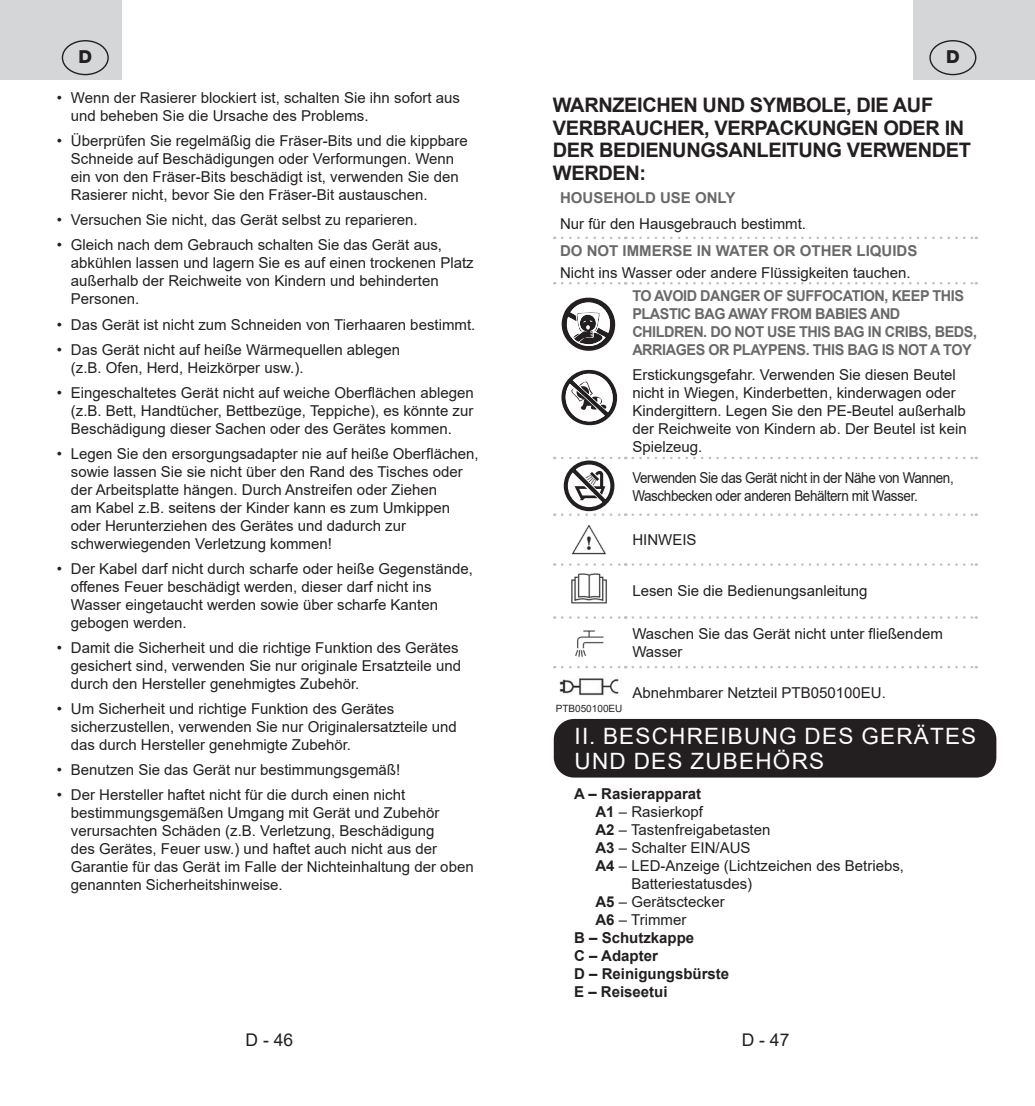
<style>
.page{position:relative;width:1035px;height:1106px;background:#fff}
.page>*{position:absolute;margin:0;border:0;box-sizing:border-box;transform-origin:0 0}
.Nadpis_kapitoly{font:22.5px/25px "Arial";letter-spacing:.055em;color:#fff}
.malý_nadpis{font:700 20px/22.5px "Arial";letter-spacing:-.02em;color:#231f20}
.t1{font:800 18px "Helvetica Neue OT";color:#231f20}
.t2{font:17.5px "Arial";color:#231f20}
.běžný_text{font:15px/18px "Arial";color:#231f20}
.běžný_text-2{font:700 15px/18px "Arial";letter-spacing:-.03em;color:#696969;scale:.96 1}
.Normální{font:15px/18px "Arial";letter-spacing:-.03em;color:#231f20;scale:.9 1}
.běžný_text-3{font:700 15px "Arial";color:#231f20}
.běžný_text-4{font:700 15px "Arial";color:#696969}
.t3{font:10px "Arial";color:#231f20}
.s1{font-weight:700}
</style>
<div class="page">
<div style="left:0;top:0;width:121px;height:80px;background:#d5d6d8"></div>
<div style="left:62px;top:40px;width:47px;height:35px;border:1px solid #231f20;border-radius:50%"></div>
<div style="left:913px;top:0;width:122px;height:80px;background:#d5d6d8"></div>
<div style="left:929px;top:40px;width:47px;height:35px;border:1px solid #231f20;border-radius:50%"></div>
<div style="left:560px;top:725px;width:430px;height:46px;background:#231f20;border-radius:21px"></div>
<div style="left:554px;top:719px;width:442px;height:58px;border:12px solid #231f20;border-radius:14px"></div>
<svg style="left:562px;top:237px;width:64px;height:2px"></svg>
<svg style="left:632px;top:237px;width:344px;height:2px"></svg>
<svg style="left:562px;top:282px;width:64px;height:2px"></svg>
<svg style="left:632px;top:282px;width:344px;height:2px"></svg>
<svg style="left:632px;top:457px;width:344px;height:2px"></svg>
<svg style="left:632px;top:513px;width:344px;height:3px"></svg>
<svg style="left:562px;top:563px;width:64px;height:3px"></svg>
<svg style="left:632px;top:563px;width:344px;height:3px"></svg>
<svg style="left:562px;top:616px;width:64px;height:2px"></svg>
<svg style="left:632px;top:616px;width:344px;height:2px"></svg>
<svg style="left:562px;top:666px;width:64px;height:2px"></svg>
<svg style="left:632px;top:666px;width:344px;height:2px"></svg>
<svg style="left:561px;top:297px;width:55px;height:54px"></svg>
<svg style="left:561px;top:369px;width:56px;height:57px"></svg>
<svg style="left:562px;top:457px;width:64px;height:59px"></svg>
<img style="left:571px;top:524px;width:35px;height:31px">
<img style="left:571px;top:573px;width:36px;height:31px">
<img style="left:575px;top:630px;width:29px;height:27px">
<img style="left:559px;top:678px;width:60px;height:18px">
<p class="t1" style="left:78px;top:46px;width:15px">D</p>
<p class="t1" style="left:946px;top:46px;width:15px">D</p>
<p class="běžný_text" style="left:71px;top:89px;width:391px;text-indent:-14px">• Wenn der Rasierer blockiert ist, schalten Sie ihn sofort aus und beheben Sie die Ursache des Problems.</p>
<p class="běžný_text" style="left:71px;top:132px;width:398px;text-indent:-14px">• Überprüfen Sie regelmäßig die Fräser-Bits und die kippbare Schneide auf Beschädigungen oder Verformungen. Wenn ein von den Fräser-Bits beschädigt ist, verwenden Sie den Rasierer nicht, bevor Sie den Fräser-Bit austauschen.</p>
<p class="běžný_text" style="left:57px;top:211px;width:363px">• Versuchen Sie nicht, das Gerät selbst zu reparieren.</p>
<p class="běžný_text" style="left:71px;top:236px;width:404px;text-indent:-14px">• Gleich nach dem Gebrauch schalten Sie das Gerät aus, abkühlen lassen und lagern Sie es auf einen trockenen Platz außerhalb der Reichweite von Kindern und behinderten Personen.</p>
<p class="běžný_text" style="left:57px;top:315px;width:420px">• Das Gerät ist nicht zum Schneiden von Tierhaaren bestimmt.</p>
<p class="běžný_text" style="left:71px;top:340px;width:331px;text-indent:-14px">• Das Gerät nicht auf heiße Wärmequellen ablegen (z.B. Ofen, Herd, Heizkörper usw.).</p>
<p class="běžný_text" style="left:71px;top:383px;width:404px;text-align:justify;text-indent:-14px">• Eingeschaltetes Gerät nicht auf weiche Oberflächen ablegen (z.B. Bett, Handtücher, Bettbezüge, Teppiche), es könnte zur Beschädigung dieser Sachen oder des Gerätes kommen.</p>
<p class="běžný_text" style="left:71px;top:444px;width:409px;text-indent:-14px">• Legen Sie den ersorgungsadapter nie auf heiße Oberflächen, sowie lassen Sie sie nicht über den Rand des Tisches oder der Arbeitsplatte hängen. Durch Anstreifen oder Ziehen<br>am Kabel z.B. seitens der Kinder kann es zum Umkippen oder Herunterziehen des Gerätes und dadurch zur schwerwiegenden Verletzung kommen!</p>
<p class="běžný_text" style="left:71px;top:559px;width:403px;text-indent:-14px">• Der Kabel darf nicht durch scharfe oder heiße Gegenstände, offenes Feuer beschädigt werden, dieser darf nicht ins Wasser eingetaucht werden sowie über scharfe Kanten gebogen werden.</p>
<p class="běžný_text" style="left:71px;top:638px;width:392px;text-indent:-14px">• Damit die Sicherheit und die richtige Funktion des Gerätes gesichert sind, verwenden Sie nur originale Ersatzteile und durch den Hersteller genehmigtes Zubehör.</p>
<p class="běžný_text" style="left:71px;top:700px;width:387px;text-indent:-14px">• Um Sicherheit und richtige Funktion des Gerätes sicherzustellen, verwenden Sie nur Originalersatzteile und das durch Hersteller genehmigte Zubehör.</p>
<p class="běžný_text" style="left:57px;top:761px;width:345px">• Benutzen Sie das Gerät nur bestimmungsgemäß!</p>
<p class="běžný_text" style="left:71px;top:786px;width:404px;text-indent:-14px">• Der Hersteller haftet nicht für die durch einen nicht bestimmungsgemäßen Umgang mit Gerät und Zubehör verursachten Schäden (z.B. Verletzung, Beschädigung<br>des Gerätes, Feuer usw.) und haftet auch nicht aus der Garantie für das Gerät im Falle der Nichteinhaltung der oben genannten Sicherheitshinweise.</p>
<p class="malý_nadpis" style="left:553px;top:94px;width:419px">WARNZEICHEN UND SYMBOLE, DIE AUF<br>VERBRAUCHER, VERPACKUNGEN ODER IN<br>DER BEDIENUNGSANLEITUNG VERWENDET<br>WERDEN:</p>
<p class="běžný_text-4" style="left:560px;top:187px;width:177px">HOUSEHOLD USE ONLY</p>
<p class="běžný_text" style="left:560px;top:214px;width:247px">Nur für den Hausgebrauch bestimmt.</p>
<p class="běžný_text-4" style="left:560px;top:240px;width:359px">DO NOT IMMERSE IN WATER OR OTHER LIQUIDS</p>
<p class="běžný_text" style="left:560px;top:263px;width:352px">Nicht ins Wasser oder andere Flüssigkeiten tauchen.</p>
<p class="běžný_text-2" style="left:632px;top:287px;width:360px">TO AVOID DANGER OF SUFFOCATION, KEEP THIS PLASTIC BAG AWAY FROM BABIES AND CHILDREN. DO NOT USE THIS BAG IN CRIBS, BEDS, ARRIAGES OR PLAYPENS. THIS BAG IS NOT A TOY</p>
<p class="běžný_text" style="left:632px;top:365px;width:336px">Erstickungsgefahr. Verwenden Sie diesen Beutel nicht in Wiegen, Kinderbetten, kinderwagen oder Kindergittern. Legen Sie den PE-Beutel außerhalb der Reichweite von Kindern ab. Der Beutel ist kein Spielzeug.</p>
<p class="Normální" style="left:632px;top:468px;width:359px">Verwenden Sie das Gerät nicht in der Nähe von Wannen,<br>Waschbecken oder anderen Behältern mit Wasser.</p>
<p class="běžný_text" style="left:632px;top:530px;width:66px">HINWEIS</p>
<p class="běžný_text" style="left:632px;top:582px;width:237px">Lesen Sie die Bedienungsanleitung</p>
<p class="běžný_text" style="left:632px;top:624px;width:312px">Waschen Sie das Gerät nicht unter fließendem<br>Wasser</p>
<p class="běžný_text" style="left:632px;top:683px;width:255px">Abnehmbarer Netzteil PTB050100EU.</p>
<p class="Nadpis_kapitoly" style="left:574px;top:723px;width:403px">II. BESCHREIBUNG DES GERÄTES<br>UND DES ZUBEHÖRS</p>
<p class="běžný_text-3" style="left:574px;top:783px;width:128px">A – Rasierapparat</p>
<p class="běžný_text" style="left:595px;top:802px;width:109px"><span class="s1">A1</span> – Rasierkopf</p>
<p class="běžný_text" style="left:595px;top:820px;width:176px"><span class="s1">A2</span> – Tastenfreigabetasten</p>
<p class="běžný_text" style="left:595px;top:838px;width:157px"><span class="s1">A3</span> – Schalter EIN/AUS</p>
<p class="běžný_text" style="left:631px;top:856px;width:274px;text-indent:-36px"><span class="s1">A4</span> – LED-Anzeige (Lichtzeichen des Betriebs,<br>Batteriestatusdes)</p>
<p class="běžný_text" style="left:595px;top:892px;width:131px"><span class="s1">A5</span> – Gerätsctecker</p>
<p class="běžný_text" style="left:595px;top:910px;width:92px"><span class="s1">A6</span> – Trimmer</p>
<p class="běžný_text-3" style="left:574px;top:927px;width:122px">B – Schutzkappe</p>
<p class="běžný_text-3" style="left:574px;top:945px;width:85px">C – Adapter</p>
<p class="běžný_text-3" style="left:574px;top:963px;width:157px">D – Reinigungsbürste</p>
<p class="běžný_text-3" style="left:574px;top:981px;width:95px">E – Reiseetui</p>
<p class="t3" style="left:556px;top:701px;width:68px">PTB050100EU</p>
<p class="t2" style="left:245px;top:1028px;width:49px">D - 46</p>
<p class="t2" style="left:742px;top:1028px;width:49px">D - 47</p>
</div>
